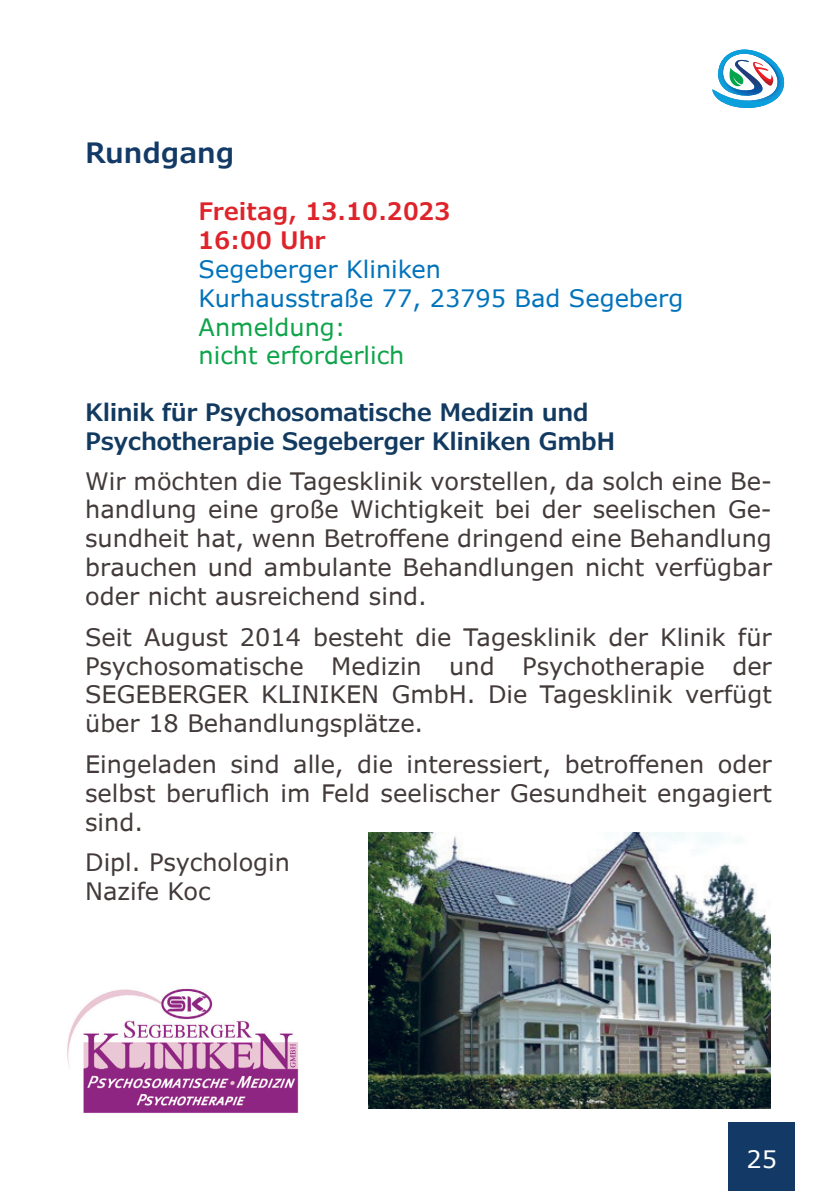
<style>
.page{position:relative;width:840px;height:1191px;background:#fff}
.page>*{position:absolute;margin:0;border:0;box-sizing:border-box;transform-origin:0 0}
.t1{font:600 28px "Verdana Pro";color:#133a67}
.t2{font:24px/28.8px "Verdana Pro";color:#433a3a;text-align:justify}
.t3{font:600 24px/28.2px "Verdana Pro";letter-spacing:-.02em;color:#123a60}
.t4{font:24px/28.8px "Verdana Pro";color:#0273bb}
.t5{font:24px/28.8px "Verdana Pro";color:#0da44a}
.t6{font:600 24px/28.8px "Verdana Pro";color:#de242a}
.t7{font:24px "Verdana Pro";color:#fff}
</style>
<div class="page">
<svg style="left:712px;top:50px;width:72px;height:58px"></svg>
<div style="left:728px;top:1122px;width:66px;height:69px;background:#133a67"></div>
<img style="left:369px;top:832px;width:400px;height:276px">
<img style="left:67px;top:988px;width:232px;height:125px">
<p class="t1" style="left:85px;top:135px;width:151px">Rundgang</p>
<p class="t6" style="left:198px;top:197px;width:253px">Freitag, 13.10.2023<br>16:00 Uhr</p>
<p class="t4" style="left:198px;top:255px;width:486px">Segeberger Kliniken<br>Kurhausstraße 77, 23795 Bad Segeberg</p>
<p class="t5" style="left:198px;top:313px;width:207px">Anmeldung: nicht erforderlich</p>
<p class="t3" style="left:85px;top:399px;width:531px">Klinik für Psychosomatische Medizin und<br>Psychotherapie Segeberger Kliniken GmbH</p>
<p class="t2" style="left:85px;top:467px;width:688px">Wir möchten die Tagesklinik vorstellen, da solch eine Be&shy;handlung eine große Wichtigkeit bei der seelischen Ge&shy;sundheit hat, wenn Betroffene dringend eine Behandlung brauchen und ambulante Behandlungen nicht verfügbar oder nicht ausreichend sind.</p>
<p class="t2" style="left:85px;top:623px;width:688px">Seit August 2014 besteht die Tagesklinik der Klinik für Psychosomatische Medizin und Psychotherapie der SEGEBERGER KLINIKEN GmbH. Die Tagesklinik verfügt über 18 Behandlungsplätze.</p>
<p class="t2" style="left:85px;top:750px;width:688px">Eingeladen sind alle, die interessiert, betroffenen oder selbst beruflich im Feld seelischer Gesundheit engagiert sind.</p>
<p class="t2" style="left:85px;top:848px;width:206px">Dipl. Psychologin<br>Nazife Koc</p>
<p class="t7" style="left:746px;top:1144px;width:32px">25</p>
</div>
